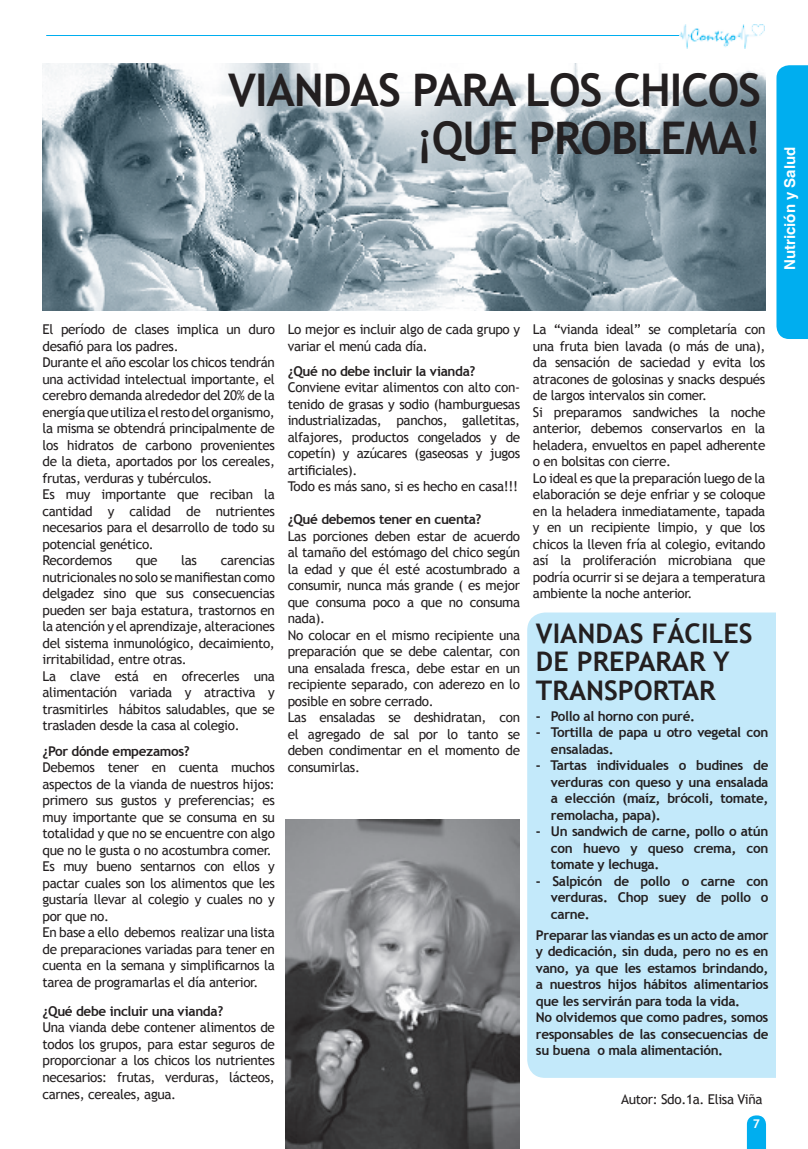
<style>
.page{position:relative;width:808px;height:1149px;background:#fff}
.page>*{position:absolute;margin:0;border:0;box-sizing:border-box;transform-origin:0 0}
.t1{font:700 45px/47.8px "Trebuchet MS";letter-spacing:-.025em;color:#231f20;text-align:right}
.t2{font:700 27px/28.5px "Trebuchet MS";color:#231f20}
.t3{font:700 15px "Helvetica";color:#fff}
.t4{font:13.5px/16.5px "Trebuchet MS";letter-spacing:-.025em;color:#231f20}
.t5{font:700 13.5px/16.5px "Trebuchet MS";letter-spacing:-.025em;color:#231f20;text-align:justify}
.t6{font:700 12px "Trebuchet MS";color:#fff}
</style>
<div class="page">
<hr style="left:46px;top:35px;width:633px;height:1px;background:#00aeef">
<img style="left:679px;top:24px;width:86px;height:25px">
<svg style="left:776px;top:65px;width:32px;height:274px;background:#09b1ef"></svg>
<svg style="left:747px;top:1115px;width:19px;height:33px"></svg>
<div style="left:527px;top:612px;width:249px;height:465px;background:#c3e9fa"></div>
<img style="left:43px;top:64px;width:722px;height:246px">
<img style="left:286px;top:819px;width:233px;height:329px">
<h1 class="t1" style="left:228px;top:66px;width:534px">VIANDAS PARA LOS CHICOS ¡QUE PROBLEMA!</h1>
<p class="t3" style="left:781px;top:270px;width:125px;rotate:-90deg">Nutrición y Salud</p>
<p class="t4" style="left:43px;top:321px;width:234px">El período de clases implica un duro desafió para los padres.<br>Durante el año escolar los chicos tendrán una actividad intelectual importante, el cerebro demanda alrededor del 20% de la energía que utiliza el resto del organismo, la misma se obtendrá principalmente de los hidratos de carbono provenientes de la dieta, aportados por los cereales, frutas, verduras y tubérculos.<br>Es muy importante que reciban la cantidad y calidad de nutrientes necesarios para el desarrollo de todo su potencial genético.<br>Recordemos</p>
<p class="t4" style="left:136px;top:552px;width:23px">que</p>
<p class="t4" style="left:181px;top:552px;width:17px">las</p>
<p class="t4" style="left:43px;top:552px;width:234px;text-indent:178px">carencias nutricionales no solo se manifiestan como delgadez sino que sus consecuencias pueden ser baja estatura, trastornos en la atención y el aprendizaje, alteraciones del sistema inmunológico, decaimiento, irritabilidad, entre otras.<br>La clave está en ofrecerles una alimentación variada y atractiva y trasmitirles hábitos saludables, que se trasladen desde la casa al colegio.</p>
<p class="t5" style="left:43px;top:742px;width:149px">¿Por dónde empezamos?</p>
<p class="t4" style="left:43px;top:759px;width:234px">Debemos tener en cuenta muchos aspectos de la vianda de nuestros hijos: primero sus gustos y preferencias; es muy importante que se consuma en su totalidad y que no se encuentre con algo que no le gusta o no acostumbra comer.<br>Es muy bueno sentarnos con ellos y pactar cuales son los alimentos que les gustaría llevar al colegio y cuales no y por que no.<br>En base a ello debemos realizar una lista de preparaciones variadas para tener en cuenta en la semana y simplificarnos la tarea de programarlas el día anterior.</p>
<p class="t5" style="left:43px;top:1002px;width:182px">¿Qué debe incluir una vianda?</p>
<p class="t4" style="left:43px;top:1019px;width:234px;text-align:justify">Una vianda debe contener alimentos de todos los grupos, para estar seguros de proporcionar a los chicos los nutrientes necesarios: frutas, verduras, lácteos, carnes, cereales, agua.</p>
<p class="t4" style="left:288px;top:321px;width:234px">Lo mejor es incluir algo de cada grupo y variar el menú cada día.</p>
<p class="t5" style="left:288px;top:362px;width:189px">¿Qué no debe incluir la vianda?</p>
<p class="t4" style="left:288px;top:379px;width:234px">Conviene evitar alimentos con alto con&shy;tenido de grasas y sodio (hamburguesas industrializadas, panchos, galletitas, alfajores, productos congelados y de copetín) y azúcares (gaseosas y jugos artificiales).<br>Todo es más sano, si es hecho en casa!!!</p>
<p class="t5" style="left:288px;top:511px;width:195px">¿Qué debemos tener en cuenta?</p>
<p class="t4" style="left:288px;top:527px;width:234px">Las porciones deben estar de acuerdo al tamaño del estómago del chico según la edad y que él esté acostumbrado a consumir, nunca más grande ( es mejor que consuma poco a que no consuma nada).<br>No colocar en el mismo recipiente una preparación que se debe calentar, con una ensalada fresca, debe estar en un recipiente separado, con aderezo en lo posible en sobre cerrado.<br>Las ensaladas se deshidratan, con el agregado de sal por lo tanto se deben condimentar en el momento de consumirlas.</p>
<p class="t4" style="left:533px;top:321px;width:234px">La “vianda ideal” se completaría con una fruta bien lavada (o más de una), da sensación de saciedad y evita los atracones de golosinas y snacks después de largos intervalos sin comer.<br>Si preparamos sandwiches la noche anterior, debemos conservarlos en la heladera, envueltos en papel adherente o en bolsitas con cierre.<br>Lo ideal es que la preparación luego de la elaboración se deje enfriar y se coloque en la heladera inmediatamente, tapada y en un recipiente limpio, y que los chicos la lleven fría al colegio, evitando así la proliferación microbiana que podría ocurrir si se dejara a temperatura ambiente la noche anterior.</p>
<h2 class="t2" style="left:536px;top:619px;width:218px">VIANDAS FÁCILES<br>DE PREPARAR Y<br>TRANSPORTAR</h2>
<p class="t5" style="left:536px;top:707px;width:161px">- Pollo al horno con puré.</p>
<p class="t5" style="left:551px;top:724px;width:219px;text-indent:-15px">- Tortilla de papa u otro vegetal con ensaladas.</p>
<p class="t5" style="left:551px;top:757px;width:219px;text-indent:-15px">- Tartas individuales o budines de verduras con queso y una ensalada a elección (maíz, brócoli, tomate, remolacha, papa).</p>
<p class="t5" style="left:551px;top:823px;width:219px;text-indent:-15px">- Un sandwich de carne, pollo o atún con huevo y queso crema, con tomate y lechuga.</p>
<p class="t5" style="left:551px;top:872px;width:219px;text-indent:-15px">- Salpicón de pollo o carne con verduras. Chop suey de pollo o carne.</p>
<p class="t5" style="left:536px;top:926px;width:234px;text-align:left">Preparar las viandas es un acto de amor y dedicación, sin duda, pero no es en vano, ya que les estamos brindando, a nuestros hijos hábitos alimentarios que les servirán para toda la vida.<br>No olvidemos que como padres, somos responsables de las consecuencias de su buena o mala alimentación.</p>
<p class="t4" style="left:621px;top:1091px;width:143px">Autor: Sdo.1a. Elisa Viña</p>
<p class="t6" style="left:753px;top:1115px;width:9px">7</p>
</div>
